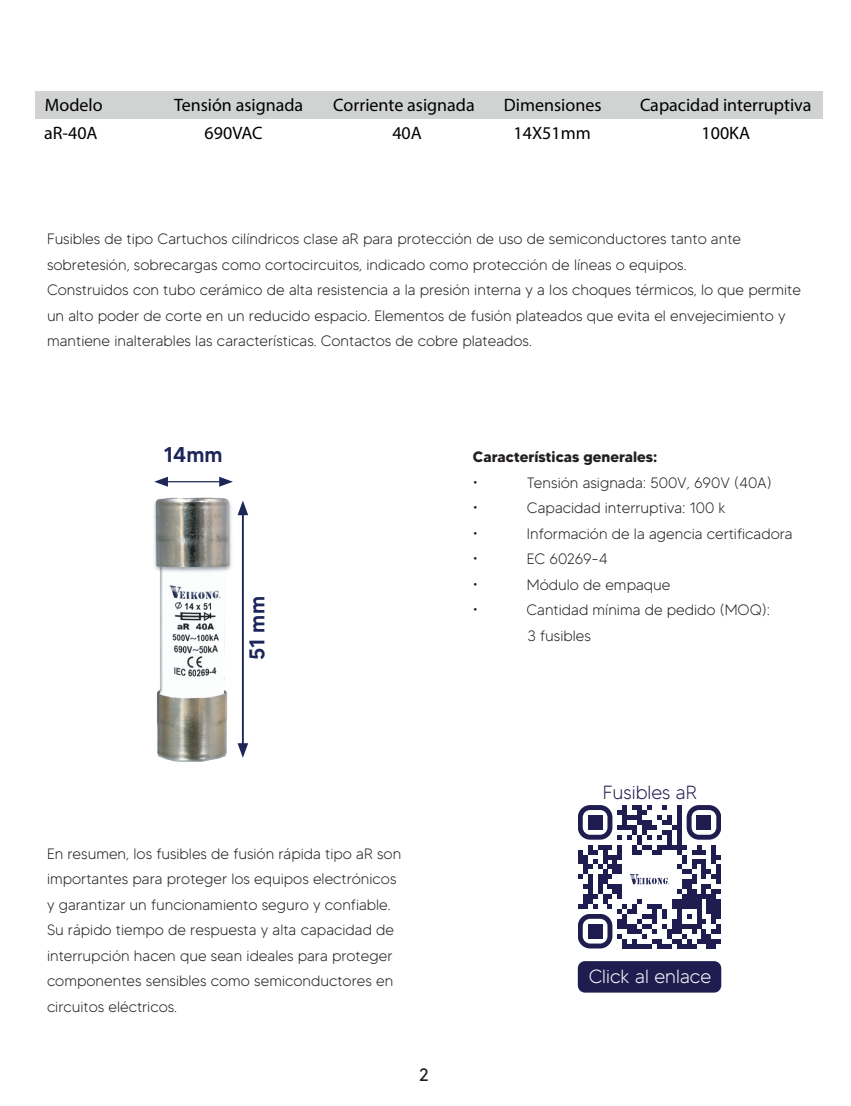
<style>
.page{position:relative;width:851px;height:1106px;background:#fff}
.page>*{position:absolute;margin:0;border:0;box-sizing:border-box;transform-origin:0 0}
.t1{font:500 21.3px "MADETOMMY";color:#1d2658}
.t2{font:300 19.05px "MADETOMMY";color:#fff}
.t3{font:300 19.05px "MADETOMMY";color:#1f1c50}
.t4{font:18px "Myriad Pro";color:#000001}
.t5{font:300 18px "MADETOMMY";color:#231f20}
.t6{font:18px "MADETOMMY";color:#231f20}
.t7{font:300 15px/25.5px "MADETOMMY";color:#231f20}
.t8{font:700 15px "MADETOMMY";color:#231f20}
</style>
<div class="page">
<hr style="left:242px;top:512px;width:2px;height:234px;background:#1d2658">
<svg style="left:237px;top:500px;width:11px;height:15px"></svg>
<svg style="left:237px;top:743px;width:11px;height:15px"></svg>
<hr style="left:164px;top:481px;width:58px;height:1px;background:#1d2658">
<svg style="left:154px;top:477px;width:14px;height:10px"></svg>
<svg style="left:219px;top:477px;width:14px;height:10px"></svg>
<img style="left:154px;top:497px;width:78px;height:265px">
<div style="left:35px;top:92px;width:787px;height:27px;background:#d0d3d1"></div>
<svg style="left:578px;top:805px;width:143px;height:143px"></svg>
<div style="left:587px;top:923px;width:15px;height:15px;background:#1f1c50"></div>
<div style="left:577px;top:961px;width:144px;height:31px;background:#1f1c50;border-radius:7px"></div>
<p class="t4" style="left:45px;top:94px;width:59px">Modelo</p>
<p class="t4" style="left:174px;top:94px;width:131px">Tensión asignada</p>
<p class="t4" style="left:333px;top:94px;width:143px">Corriente asignada</p>
<p class="t4" style="left:504px;top:94px;width:99px">Dimensiones</p>
<p class="t4" style="left:640px;top:94px;width:173px">Capacidad interruptiva</p>
<p class="t4" style="left:44px;top:122px;width:55px">aR-40A</p>
<p class="t4" style="left:204px;top:122px;width:59px">690VAC</p>
<p class="t4" style="left:392px;top:122px;width:31px">40A</p>
<p class="t4" style="left:513px;top:122px;width:79px">14X51mm</p>
<p class="t4" style="left:701px;top:122px;width:50px">100KA</p>
<p class="t7" style="left:47px;top:226px;width:755px">Fusibles de tipo Cartuchos cilíndricos clase aR para protección de uso de semiconductores tanto ante sobretesión, sobrecargas como cortocircuitos, indicado como protección de líneas o equipos.<br>Construidos con tubo cerámico de alta resistencia a la presión interna y a los choques térmicos, lo que permite un alto poder de corte en un reducido espacio. Elementos de fusión plateados que evita el envejecimiento y mantiene inalterables las características. Contactos de cobre plateados.</p>
<h1 class="t1" style="left:164px;top:442px;width:60px">14mm</h1>
<h1 class="t1" style="left:244px;top:659px;width:65px;rotate:-90deg">51 mm</h1>
<p class="t8" style="left:473px;top:448px;width:186px">Características generales:</p>
<p class="t5" style="left:473px;top:470px;width:7px">•</p>
<p class="t7" style="left:527px;top:470px;width:246px">Tensión asignada: 500V, 690V (40A)</p>
<p class="t5" style="left:473px;top:496px;width:7px">•</p>
<p class="t7" style="left:527px;top:495px;width:200px">Capacidad interruptiva: 100 k</p>
<p class="t5" style="left:473px;top:521px;width:7px">•</p>
<p class="t7" style="left:527px;top:521px;width:267px">Información de la agencia certificadora</p>
<p class="t5" style="left:473px;top:547px;width:7px">•</p>
<p class="t7" style="left:527px;top:546px;width:82px">EC 60269-4</p>
<p class="t5" style="left:473px;top:572px;width:7px">•</p>
<p class="t7" style="left:527px;top:572px;width:145px">Módulo de empaque</p>
<p class="t5" style="left:473px;top:598px;width:7px">•</p>
<p class="t7" style="left:526px;top:597px;width:245px">Cantidad mínima de pedido (MOQ):<br>3 fusibles</p>
<p class="t7" style="left:47px;top:840px;width:356px">En resumen, los fusibles de fusión rápida tipo aR son importantes para proteger los equipos electrónicos y garantizar un funcionamiento seguro y confiable.<br>Su rápido tiempo de respuesta y alta capacidad de interrupción hacen que sean ideales para proteger componentes sensibles como semiconductores en circuitos eléctricos.</p>
<p class="t6" style="left:419px;top:1063px;width:11px">2</p>
<p class="t3" style="left:602px;top:781px;width:96px">Fusibles aR</p>
<p class="t2" style="left:588px;top:964px;width:124px">Click al enlace</p>
</div>
